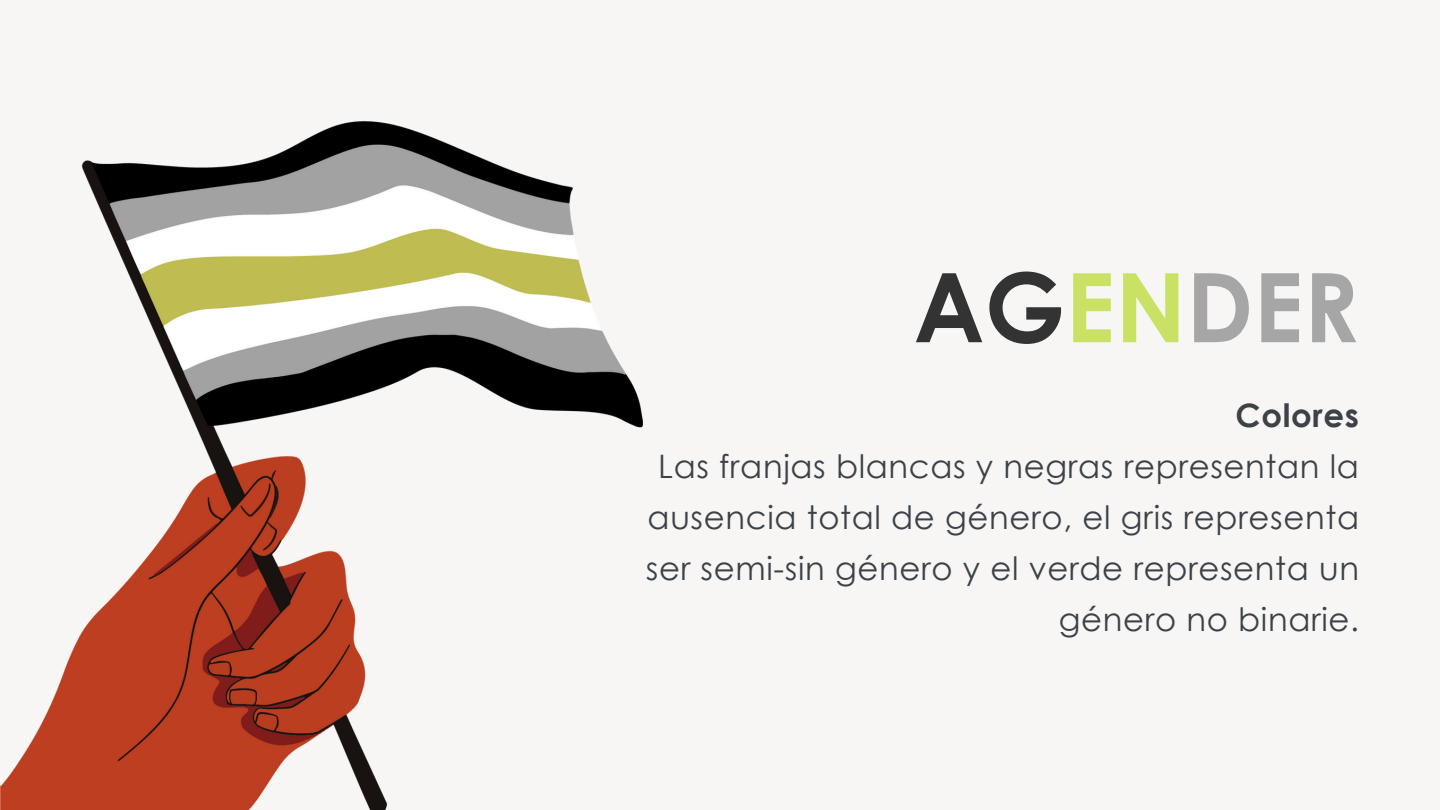
<style>
.page{position:relative;width:1440px;height:810px;background:#f7f6f4}
.page>*{position:absolute;margin:0;border:0;box-sizing:border-box;transform-origin:0 0}
.t1{font:700 96px "Century Gothic";color:#a6a6a6}
.t2{font:32.3px/51.1px "Century Gothic";letter-spacing:.02em;color:#3d4248;text-align:right}
.t3{font:700 32.3px "Century Gothic";letter-spacing:.02em;color:#3d4248}
.s1{color:#333}
.s2{color:#c9e265}
</style>
<div class="page">
<img style="left:0;top:122px;width:643px;height:688px">
<h1 class="t1" style="left:914px;top:235px;width:447px"><span class="s1">AG</span><span class="s2">EN</span>DER</h1>
<p class="t3" style="left:1236px;top:391px;width:125px">Colores</p>
<p class="t2" style="left:646px;top:440px;width:715px">Las franjas blancas y negras representan la ausencia total de género, el gris representa ser semi-sin género y el verde representa un género no binarie.</p>
</div>
